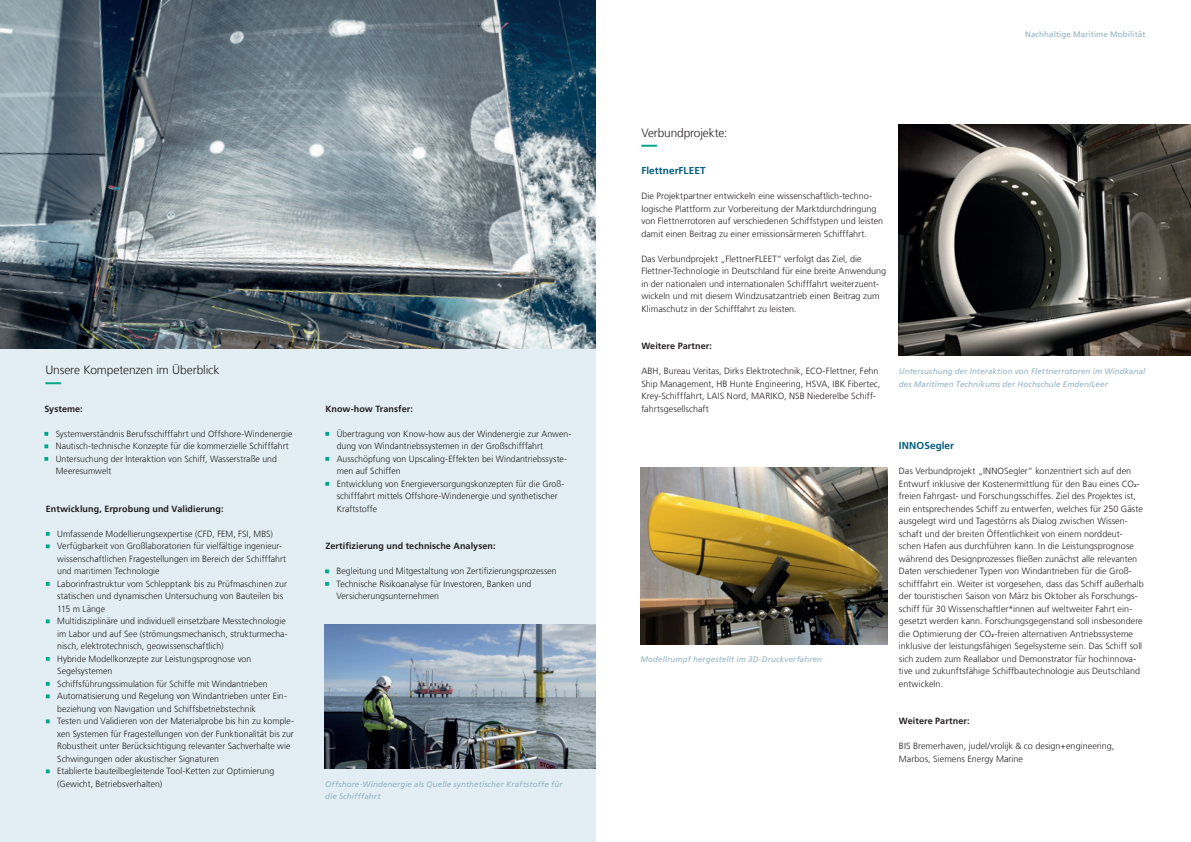
<style>
.page{position:relative;width:1191px;height:842px;background:#fff}
.page>*{position:absolute;margin:0;border:0;box-sizing:border-box;transform-origin:0 0}
.t1{font:300 12px "Frutiger LT Com";letter-spacing:-.01em;color:#231f20}
.t2{font:700 10px "Frutiger LT Com";letter-spacing:.005em;color:#005b7f}
.t3{font:300 9px/12.5px "Frutiger LT Com";letter-spacing:.005em;color:#231f20}
.t4{font:700 9px "Frutiger LT Com";letter-spacing:.01em;color:#231f20}
.t5{font:italic 8px/12.5px "Frutiger LT Com";letter-spacing:.015em;color:#93b3c3}
.t6{font:8px "Frutiger LT Com";letter-spacing:.01em;color:#93b3c3}
.s1{font-family:"Calibri";font-weight:400}
</style>
<div class="page">
<img style="left:0;top:0;width:595px;height:349px">
<div style="left:0;top:349px;width:595px;height:493px;background:#e2eef4"></div>
<svg style="left:45px;top:382px;width:16px;height:2px"></svg>
<svg style="left:44px;top:432px;width:5px;height:4px"></svg>
<svg style="left:44px;top:444px;width:5px;height:4px"></svg>
<svg style="left:44px;top:457px;width:5px;height:4px"></svg>
<svg style="left:46px;top:532px;width:4px;height:4px"></svg>
<svg style="left:46px;top:544px;width:4px;height:4px"></svg>
<svg style="left:46px;top:582px;width:4px;height:4px"></svg>
<svg style="left:46px;top:619px;width:4px;height:4px"></svg>
<svg style="left:46px;top:657px;width:4px;height:4px"></svg>
<svg style="left:46px;top:682px;width:4px;height:4px"></svg>
<svg style="left:46px;top:694px;width:4px;height:4px"></svg>
<svg style="left:46px;top:719px;width:4px;height:4px"></svg>
<svg style="left:46px;top:769px;width:4px;height:4px"></svg>
<svg style="left:325px;top:432px;width:5px;height:4px"></svg>
<svg style="left:325px;top:457px;width:5px;height:4px"></svg>
<svg style="left:325px;top:482px;width:5px;height:4px"></svg>
<svg style="left:325px;top:569px;width:4px;height:4px"></svg>
<svg style="left:325px;top:582px;width:4px;height:4px"></svg>
<img style="left:325px;top:624px;width:270px;height:144px">
<svg style="left:641px;top:145px;width:16px;height:2px"></svg>
<img style="left:641px;top:467px;width:246px;height:178px">
<img style="left:899px;top:124px;width:292px;height:232px">
<h1 class="t1" style="left:45px;top:363px;width:176px">Unsere Kompetenzen im Überblick</h1>
<p class="t4" style="left:44px;top:403px;width:40px">Systeme:</p>
<p class="t3" style="left:56px;top:427px;width:238px">Systemverständnis Berufsschifffahrt und Offshore-Windenergie Nautisch-technische Konzepte für die kommerzielle Schifffahrt Untersuchung der Interaktion von Schiff, Wasserstraße und Meeresumwelt</p>
<p class="t4" style="left:46px;top:503px;width:179px">Entwicklung, Erprobung und Validierung:</p>
<p class="t3" style="left:57px;top:527px;width:238px">Umfassende Modellierungsexpertise (CFD, FEM, FSI, MBS)<br>Verfügbarkeit von Großlaboratorien für vielfältige ingenieur&shy;wissenschaftlichen Fragestellungen im Bereich der Schifffahrt und maritimen Technologie<br>Laborinfrastruktur vom Schlepptank bis zu Prüfmaschinen zur statischen und dynamischen Untersuchung von Bauteilen bis 115 m Länge<br>Multidisziplinäre und individuell einsetzbare Messtechnologie im Labor und auf See (strömungsmechanisch, strukturmecha&shy;nisch, elektrotechnisch, geowissenschaftlich)<br>Hybride Modellkonzepte zur Leistungsprognose von Segelsystemen<br>Schiffsführungssimulation für Schiffe mit Windantrieben Automatisierung und Regelung von Windantrieben unter Ein&shy;beziehung von Navigation und Schiffsbetriebstechnik<br>Testen und Validieren von der Materialprobe bis hin zu komple&shy;xen Systemen für Fragestellungen von der Funktionalität bis zur Robustheit unter Berücksichtigung relevanter Sachverhalte wie Schwingungen oder akustischer Signaturen<br>Etablierte bauteilbegleitende Tool-Ketten zur Optimierung (Gewicht, Betriebsverhalten)</p>
<p class="t4" style="left:325px;top:403px;width:89px">Know-how Transfer:</p>
<p class="t3" style="left:337px;top:427px;width:236px">Übertragung von Know-how aus der Windenergie zur Anwen&shy;dung von Windantriebssystemen in der Großschifffahrt Ausschöpfung von Upscaling-Effekten bei Windantriebssyste&shy;men auf Schiffen<br>Entwicklung von Energieversorgungskonzepten für die Groß&shy;schifffahrt mittels Offshore-Windenergie und synthetischer Kraftstoffe</p>
<p class="t4" style="left:325px;top:541px;width:172px">Zertifizierung und technische Analysen:</p>
<p class="t3" style="left:336px;top:565px;width:222px">Begleitung und Mitgestaltung von Zertifizierungsprozessen<br>Technische Risikoanalyse für Investoren, Banken und<br>Versicherungsunternehmen</p>
<p class="t5" style="left:325px;top:778px;width:239px">Offshore-Windenergie als Quelle synthetischer Kraftstoffe für die Schifffahrt</p>
<p class="t6" style="left:1025px;top:29px;width:122px">Nachhaltige Maritime Mobilität</p>
<h1 class="t1" style="left:641px;top:126px;width:87px">Verbundprojekte:</h1>
<p class="t2" style="left:641px;top:165px;width:66px">FlettnerFLEET</p>
<p class="t3" style="left:641px;top:190px;width:243px">Die Projektpartner entwickeln eine wissenschaftlich-techno&shy;logische Plattform zur Vorbereitung der Marktdurchdringung von Flettnerrotoren auf verschiedenen Schiffstypen und leisten damit einen Beitrag zu einer emissionsärmeren Schifffahrt.</p>
<p class="t3" style="left:641px;top:252px;width:246px">Das Verbundprojekt „FlettnerFLEET“ verfolgt das Ziel, die Flettner-Technologie in Deutschland für eine breite Anwendung in der nationalen und internationalen Schifffahrt weiterzuent&shy;wickeln und mit diesem Windzusatzantrieb einen Beitrag zum Klimaschutz in der Schifffahrt zu leisten.</p>
<p class="t4" style="left:641px;top:341px;width:72px">Weitere Partner:</p>
<p class="t3" style="left:641px;top:365px;width:240px">ABH, Bureau Veritas, Dirks Elektrotechnik, ECO-Flettner, Fehn Ship Management, HB Hunte Engineering, HSVA, IBK Fibertec, Krey-Schifffahrt, LAIS Nord, MARIKO, NSB Niederelbe Schiff&shy;fahrtsgesellschaft</p>
<p class="t5" style="left:640px;top:653px;width:183px">Modellrumpf hergestellt im 3D-Druckverfahren</p>
<p class="t5" style="left:899px;top:365px;width:248px">Untersuchung der Interaktion von Flettnerrotoren im Windkanal des Maritimen Technikums der Hochschule Emden/Leer</p>
<p class="t2" style="left:899px;top:440px;width:57px">INNOSegler</p>
<p class="t3" style="left:899px;top:465px;width:246px">Das Verbundprojekt „INNOSegler“ konzentriert sich auf den Entwurf inklusive der Kostenermittlung für den Bau eines CO<span class="s1">2</span>- freien Fahrgast- und Forschungsschiffes. Ziel des Projektes ist, ein entsprechendes Schiff zu entwerfen, welches für 250 Gäste ausgelegt wird und Tagestörns als Dialog zwischen Wissen&shy;schaft und der breiten Öffentlichkeit von einem norddeut&shy;schen Hafen aus durchführen kann. In die Leistungsprognose während des Designprozesses fließen zunächst alle relevanten Daten verschiedener Typen von Windantrieben für die Groß&shy;schifffahrt ein. Weiter ist vorgesehen, dass das Schiff außerhalb der touristischen Saison von März bis Oktober als Forschungs&shy;schiff für 30 Wissenschaftler*innen auf weltweiter Fahrt ein&shy;gesetzt werden kann. Forschungsgegenstand soll insbesondere die Optimierung der CO<span class="s1">2</span>-freien alternativen Antriebssysteme inklusive der leistungsfähigen Segelsysteme sein. Das Schiff soll sich zudem zum Reallabor und Demonstrator für hochinnova&shy;tive und zukunftsfähige Schiffbautechnologie aus Deutschland entwickeln.</p>
<p class="t4" style="left:899px;top:716px;width:72px">Weitere Partner:</p>
<p class="t3" style="left:899px;top:740px;width:217px">BIS Bremerhaven, judel/vrolijk &amp; co design+engineering,<br>Marbos, Siemens Energy Marine</p>
</div>
